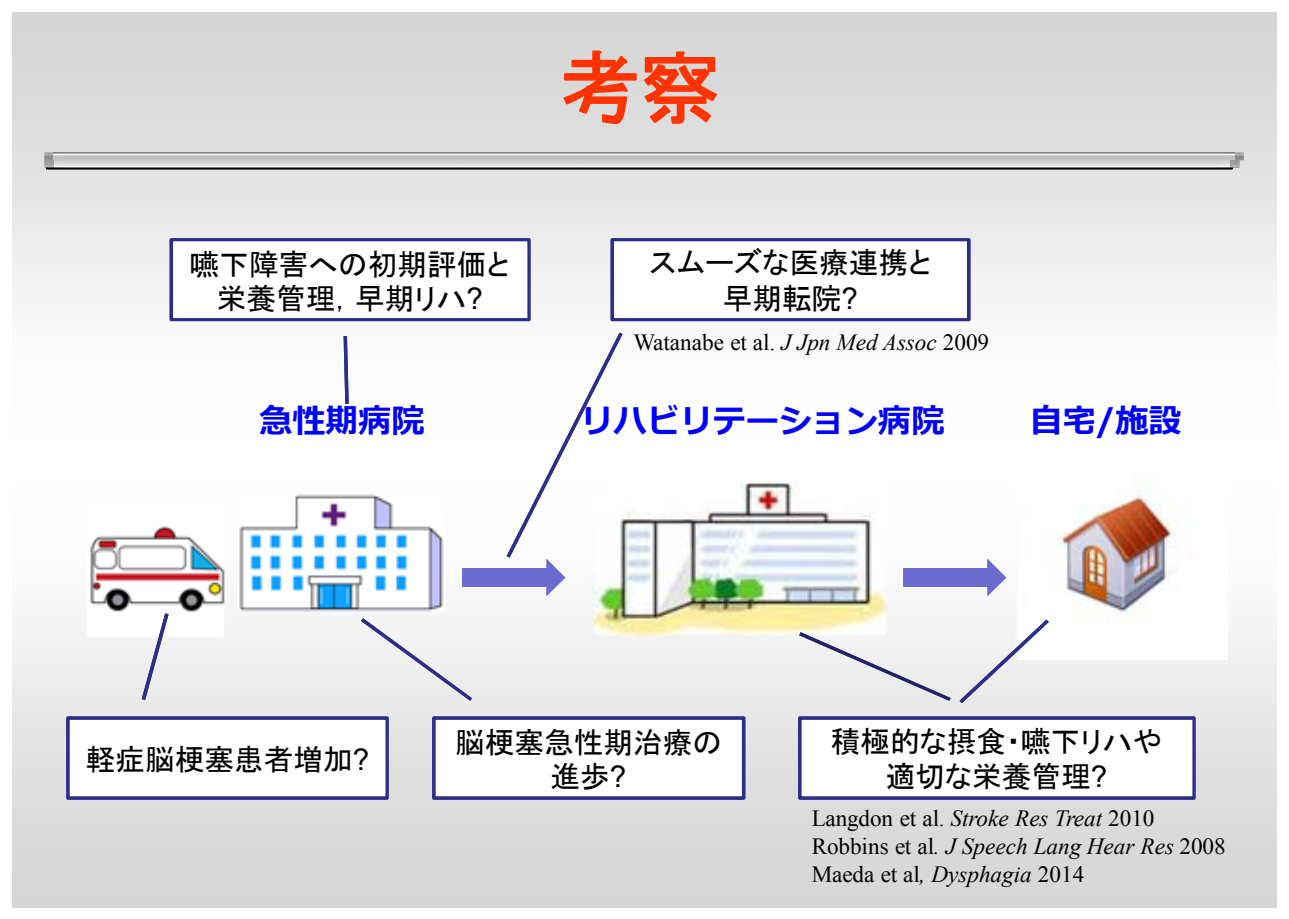
<style>
.page{position:relative;width:1289px;height:919px;background:#fff}
.page>*{position:absolute;margin:0;border:0;box-sizing:border-box;transform-origin:0 0}
.t1{font:79.35px "MS P Gothic";color:#f30}
.t2{font:700 33px "Meiryo";color:#00f}
.t3{font:29.7px/34px "MS P Gothic";color:#000;text-align:center}
.t4{font:23.25px/27.6px "Times New Roman";color:#000}
.s1{font-family:"Arial"}
.s2{font-style:italic}
</style>
<div class="page">
<img style="left:13px;top:13px;width:1263px;height:894px">
<img style="left:1013px;top:443px;width:216px;height:216px">
<svg style="left:562px;top:50px;width:156px;height:76px;background:#e1b9af"></svg>
<img style="left:44px;top:152px;width:1199px;height:8px">
<img style="left:44px;top:160px;width:1195px;height:8px">
<hr style="left:46px;top:168px;width:1186px;height:1px;background:#000">
<img style="left:85px;top:501px;width:140px;height:137px">
<img style="left:234px;top:491px;width:212px;height:121px">
<img style="left:591px;top:482px;width:296px;height:155px">
<svg style="left:903px;top:559px;width:103px;height:37px"></svg>
<svg style="left:66px;top:716px;width:322px;height:83px"></svg>
<svg style="left:142px;top:613px;width:27px;height:87px"></svg>
<svg style="left:432px;top:716px;width:313px;height:83px"></svg>
<div style="left:361px;top:618px;width:111px;height:82px;background:#f0f0f0"></div>
<svg style="left:170px;top:238px;width:360px;height:83px"></svg>
<svg style="left:343px;top:336px;width:6px;height:68px"></svg>
<svg style="left:798px;top:716px;width:397px;height:83px"></svg>
<svg style="left:959px;top:619px;width:89px;height:84px"></svg>
<svg style="left:610px;top:238px;width:360px;height:83px"></svg>
<svg style="left:462px;top:333px;width:160px;height:263px"></svg>
<svg style="left:799px;top:632px;width:151px;height:68px"></svg>
<p class="t3" style="left:190px;top:247px;width:321px">嚥下障害への初期評価と栄養管理，早期リハ<span class="s1">?</span></p>
<h1 class="t1" style="left:560px;top:48px;width:161px">考察</h1>
<p class="t3" style="left:649px;top:245px;width:283px;line-height:35.4px">スムーズな医療連携と早期転院<span class="s1">?</span></p>
<p class="t4" style="left:633px;top:328px;width:357px">Watanabe et al. <span class="s2">J Jpn Med Assoc</span> 2009</p>
<h2 class="t2" style="left:259px;top:398px;width:167px">急性期病院</h2>
<h2 class="t2" style="left:580px;top:398px;width:365px">リハビリテーション病院</h2>
<h2 class="t2" style="left:1029px;top:398px;width:153px">自宅/施設</h2>
<p class="t3" style="left:86px;top:741px;width:285px">軽症脳梗塞患者増加<span class="s1">?</span></p>
<p class="t3" style="left:455px;top:725px;width:268px">脳梗塞急性期治療の進歩<span class="s1">?</span></p>
<p class="t3" style="left:830px;top:723px;width:332px;line-height:35.4px">積極的な摂食・嚥下リハや適切な栄養管理<span class="s1">?</span></p>
<p class="t4" style="left:811px;top:804px;width:415px">Langdon et al. <span class="s2">Stroke Res Treat</span> 2010<br>Robbins et al<span class="s2">. J Speech Lang Hear Res</span> 2008<br>Maeda et al<span class="s2">, Dysphagia</span> 2014</p>
</div>
